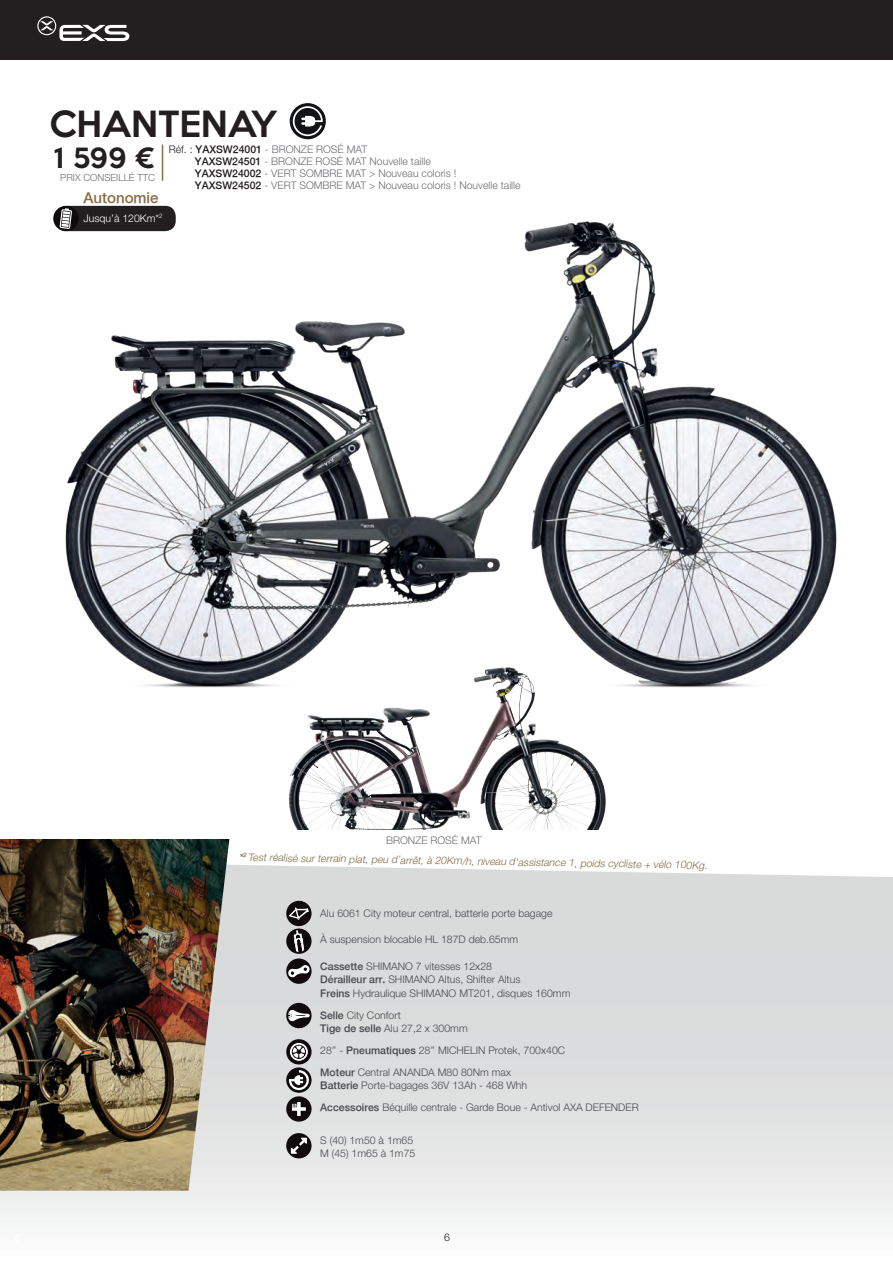
<style>
.page{position:relative;width:893px;height:1263px;background:#fff}
.page>*{position:absolute;margin:0;border:0;box-sizing:border-box;transform-origin:0 0}
.t1{font:500 33px "Keep Calm";color:#231f20}
.t2{font:500 25.5px "Keep Calm";color:#231f20}
.t3{font:500 15px "Helvetica Neue";color:#886d47}
.t4{font:300 10.5px/13.4px "Helvetica Neue";color:#47494e}
.t5{font:300 10.5px/12px "Helvetica Neue";color:#6d6e72}
.t6{font:italic 300 10.5px "Helvetica Neue";color:#886d47}
.t7{font:300 10.5px "Helvetica Neue";color:#fff}
.t8{font:300 10.5px "Helvetica Neue";color:#231f20}
.t9{font:300 9.75px "Helvetica Neue";color:#6d6e72}
.s1{color:#231f20}
.s2{font-weight:500;color:#231f20}
.s3{font-weight:500}
</style>
<div class="page">
<svg style="left:0;top:864px;width:893px;height:361px;background:#e0e1e1"></svg>
<div style="left:0;top:0;width:893px;height:60px;background:#231f20"></div>
<svg style="left:37px;top:16px;width:92px;height:25px"></svg>
<img style="left:289px;top:732px;width:317px;height:97px">
<img style="left:53px;top:205px;width:784px;height:527px">
<img style="left:608px;top:673px;width:157px;height:22px">
<img style="left:133px;top:673px;width:157px;height:22px">
<img style="left:0;top:839px;width:229px;height:352px">
<div style="left:286px;top:901px;width:26px;height:25px;background:#110a0c;border-radius:50%"></div>
<svg style="left:289px;top:907px;width:20px;height:13px"></svg>
<svg style="left:286px;top:928px;width:26px;height:26px"></svg>
<svg style="left:294px;top:930px;width:10px;height:22px"></svg>
<svg style="left:286px;top:958px;width:26px;height:26px"></svg>
<svg style="left:288px;top:965px;width:22px;height:12px"></svg>
<div style="left:286px;top:1003px;width:26px;height:25px;background:#110a0c;border-radius:50%"></div>
<svg style="left:288px;top:1010px;width:22px;height:11px"></svg>
<svg style="left:286px;top:1039px;width:26px;height:25px"></svg>
<svg style="left:290px;top:1043px;width:18px;height:18px"></svg>
<svg style="left:286px;top:1067px;width:26px;height:26px"></svg>
<svg style="left:289px;top:1070px;width:20px;height:20px"></svg>
<div style="left:286px;top:1096px;width:26px;height:25px;background:#110a0c;border-radius:50%"></div>
<svg style="left:292px;top:1102px;width:14px;height:14px"></svg>
<svg style="left:286px;top:1133px;width:26px;height:25px"></svg>
<svg style="left:291px;top:1138px;width:16px;height:16px"></svg>
<div style="left:56px;top:206px;width:120px;height:25px;background:#231f20;border-radius:10px"></div>
<div style="left:53px;top:206px;width:26px;height:25px;background:#110a0c;border-radius:50%"></div>
<svg style="left:60px;top:208px;width:12px;height:21px"></svg>
<hr style="left:162px;top:145px;width:1px;height:36px;background:#886d47">
<svg style="left:290px;top:103px;width:36px;height:36px"></svg>
<h1 class="t1" style="left:50px;top:95px;width:229px">CHANTENAY</h1>
<p class="t5" style="left:195px;top:143px;width:327px;text-indent:-26px"><span class="s1">Réf. :</span> <span class="s2">YAXSW24001</span> - BRONZE ROSÉ MAT<br><span class="s2">YAXSW24501</span> - BRONZE ROSÉ MAT Nouvelle taille<br><span class="s2">YAXSW24002</span> - VERT SOMBRE MAT &gt; Nouveau coloris !<br><span class="s2">YAXSW24502</span> - VERT SOMBRE MAT &gt; Nouveau coloris ! Nouvelle taille</p>
<h2 class="t2" style="left:54px;top:135px;width:103px">1 599 €</h2>
<p class="t9" style="left:60px;top:170px;width:96px">PRIX CONSEILLÉ TTC</p>
<h3 class="t3" style="left:84px;top:189px;width:77px">Autonomie</h3>
<p class="t7" style="left:84px;top:209px;width:81px">Jusqu’à 120Km*<sup>2</sup></p>
<p class="t5" style="left:386px;top:834px;width:97px">BRONZE ROSÉ MAT</p>
<p class="t6" style="left:239px;top:848px;width:470px;rotate:1deg"><span class="s3">*</span><sup>2</sup> Test réalisé sur terrain plat, peu d’arrêt, à 20Km/h, niveau d’assistance 1, poids cycliste + vélo 100Kg.</p>
<p class="t4" style="left:320px;top:905px;width:234px">Alu 6061 City moteur central, batterie porte bagage</p>
<p class="t4" style="left:320px;top:932px;width:199px">À suspension blocable HL 187D deb.65mm</p>
<p class="t4" style="left:320px;top:959px;width:252px"><span class="s3">Cassette</span> SHIMANO 7 vitesses 12x28<br><span class="s3">Dérailleur arr.</span> SHIMANO Altus, Shifter Altus<br><span class="s3">Freins</span> Hydraulique SHIMANO MT201, disques 160mm</p>
<p class="t4" style="left:320px;top:1008px;width:149px"><span class="s3">Selle</span> City Confort<br><span class="s3">Tige de selle</span> Alu 27,2 x 300mm</p>
<p class="t4" style="left:320px;top:1039px;width:246px;line-height:21.9px">28’’ - <span class="s3">Pneumatiques</span> 28’’ MICHELIN Protek, 700x40C<br><span class="s3">Moteur</span> Central ANANDA M80 80Nm max</p>
<p class="t4" style="left:320px;top:1074px;width:320px;line-height:21.9px"><span class="s3">Batterie</span> Porte-bagages 36V 13Ah - 468 Whh<br><span class="s3">Accessoires</span> Béquille centrale - Garde Boue - Antivol AXA DEFENDER</p>
<p class="t4" style="left:320px;top:1132px;width:97px">S (40) 1m50 à 1m65<br>M (45) 1m65 à 1m75</p>
<p class="t8" style="left:444px;top:1229px;width:7px">6</p>
</div>
